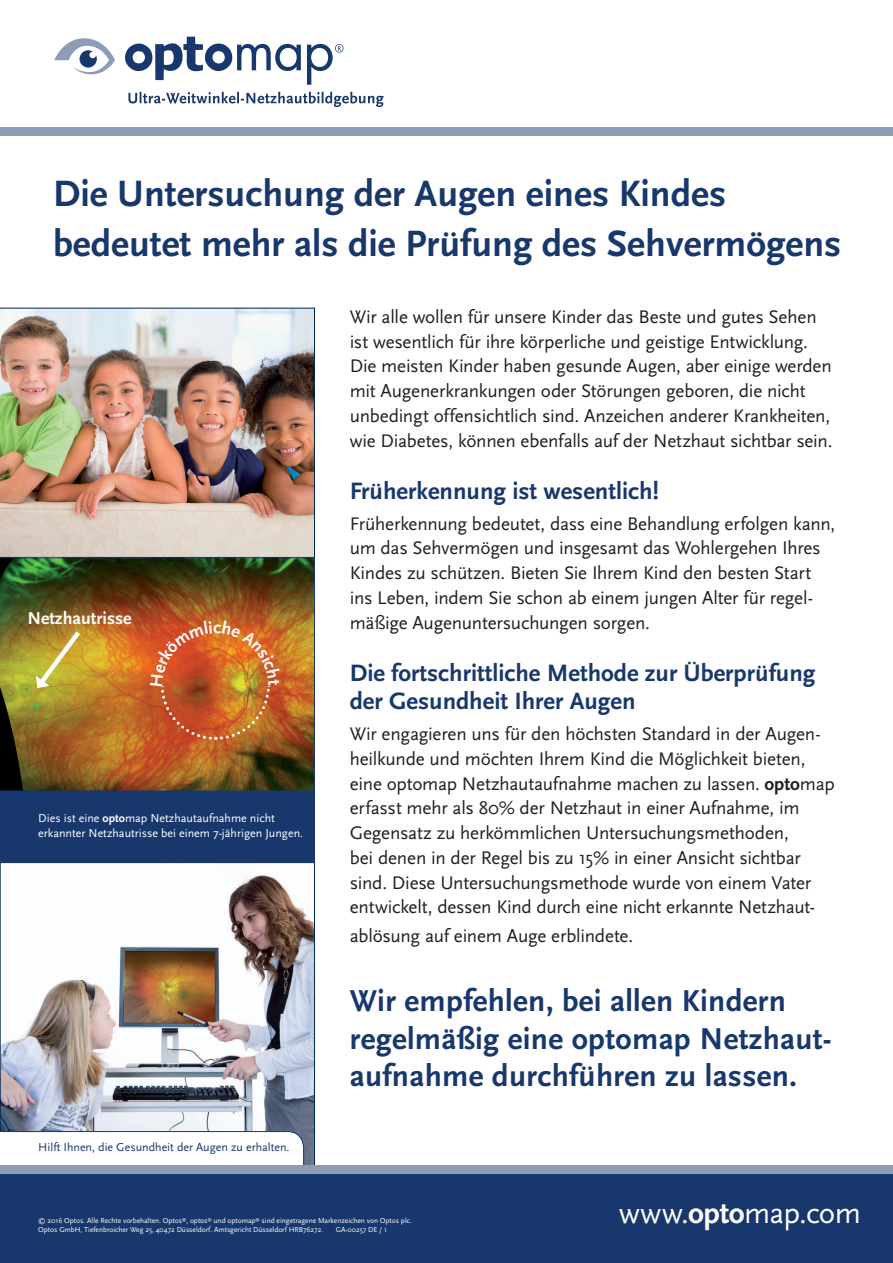
<style>
.page{position:relative;width:893px;height:1263px;background:#fff}
.page>*{position:absolute;margin:0;border:0;box-sizing:border-box;transform-origin:0 0}
.t1{font:700 38.25px/49.5px "Scala Sans";color:#18376c}
.t2{font:700 31.5px/37.5px "Scala Sans";letter-spacing:.01em;color:#18376c}
.t3{font:30.83px "Scala Sans";letter-spacing:-.02em;color:#fff}
.t4{font:700 24.75px/28.5px "Scala Sans";color:#18376c}
.t5{font:19.05px/24.8px "Scala Sans";letter-spacing:-.01em;color:#231f20}
.t6{font:700 18px "Scala Sans";color:#fff}
.t7{font:12px/15px "Scala Sans";color:#fff}
.t8{font:12px "Scala Sans";color:#18376c}
.t9{font:7.5px/9px "Scala Sans";letter-spacing:-.005em;color:#fff}
.s1{font-weight:700}
</style>
<div class="page">
<img style="left:0;top:308px;width:315px;height:250px">
<img style="left:0;top:558px;width:315px;height:233px">
<div style="left:0;top:791px;width:315px;height:71px;background:#18376c"></div>
<img style="left:2px;top:875px;width:311px;height:290px">
<svg style="left:0;top:1131px;width:304px;height:34px"></svg>
<svg style="left:34px;top:626px;width:50px;height:64px;background:#c2aa45"></svg>
<div style="left:0;top:1165px;width:893px;height:98px;background:#18376c"></div>
<div style="left:0;top:1165px;width:893px;height:9px;background:#8e9cb8"></div>
<div style="left:0;top:128px;width:893px;height:8px;background:#8e9cb8"></div>
<svg style="left:54px;top:38px;width:61px;height:37px"></svg>
<svg style="left:125px;top:37px;width:176px;height:43px"></svg>
<svg style="left:307px;top:44px;width:36px;height:41px"></svg>
<svg style="left:128px;top:92px;width:256px;height:15px"></svg>
<svg style="left:150px;top:620px;width:131px;height:121px;background:#c96228"></svg>
<h1 class="t1" style="left:53px;top:170px;width:790px">Die Untersuchung der Augen eines Kindes bedeutet mehr als die Prüfung des Sehvermögens</h1>
<p class="t6" style="left:27px;top:608px;width:106px">Netzhautrisse</p>
<p class="t7" style="left:38px;top:810px;width:266px">Dies ist eine <span class="s1">opto</span>map Netzhautaufnahme nicht erkannter Netzhautrisse bei einem 7-jährigen Jungen.</p>
<p class="t8" style="left:38px;top:1140px;width:253px">Hilft Ihnen, die Gesundheit der Augen zu erhalten.</p>
<p class="t5" style="left:350px;top:305px;width:484px">Wir alle wollen für unsere Kinder das Beste und gutes Sehen ist wesentlich für ihre körperliche und geistige Entwicklung.<br>Die meisten Kinder haben gesunde Augen, aber einige werden mit Augenerkrankungen oder Störungen geboren, die nicht unbedingt offensichtlich sind. Anzeichen anderer Krankheiten, wie Diabetes, können ebenfalls auf der Netzhaut sichtbar sein.</p>
<p class="t4" style="left:350px;top:477px;width:311px">Früherkennung ist wesentlich!</p>
<p class="t5" style="left:350px;top:511px;width:487px">Früherkennung bedeutet, dass eine Behandlung erfolgen kann, um das Sehvermögen und insgesamt das Wohlergehen Ihres Kindes zu schützen. Bieten Sie Ihrem Kind den besten Start ins Leben, indem Sie schon ab einem jungen Alter für regel&shy;mäßige Augenuntersuchungen sorgen.</p>
<p class="t4" style="left:350px;top:659px;width:467px">Die fortschrittliche Methode zur Überprüfung der Gesundheit Ihrer Augen</p>
<p class="t5" style="left:350px;top:722px;width:486px">Wir engagieren uns für den höchsten Standard in der Augen&shy;heilkunde und möchten Ihrem Kind die Möglichkeit bieten, eine optomap Netzhautaufnahme machen zu lassen. <span class="s1">opto</span>map erfasst mehr als 80% der Netzhaut in einer Aufnahme, im Gegensatz zu herkömmlichen Untersuchungsmethoden,<br>bei denen in der Regel bis zu 15% in einer Ansicht sichtbar sind. Diese Untersuchungsmethode wurde von einem Vater entwickelt, dessen Kind durch eine nicht erkannte Netzhaut-</p>
<p class="t5" style="left:350px;top:924px;width:285px">ablösung auf einem Auge erblindete.</p>
<h2 class="t2" style="left:350px;top:983px;width:483px">Wir empfehlen, bei allen Kindern regelmäßig eine optomap Netzhaut&shy;aufnahme durchführen zu lassen.</h2>
<p class="t9" style="left:38px;top:1216px;width:375px">© 2016 Optos. Alle Rechte vorbehalten. Optos<sup>®</sup>, optos<sup>®</sup> und optomap<sup>®</sup> sind eingetragene Markenzeichen von Optos plc.<br>Optos GmbH, Tiefenbroicher Weg 25, 40472 Düsseldorf. Amtsgericht Düsseldorf HRB76272.</p>
<p class="t9" style="left:336px;top:1225px;width:53px">GA-00257 DE / 1</p>
<h3 class="t3" style="left:619px;top:1196px;width:244px">www.<span class="s1">opto</span>map.com</h3>
</div>
